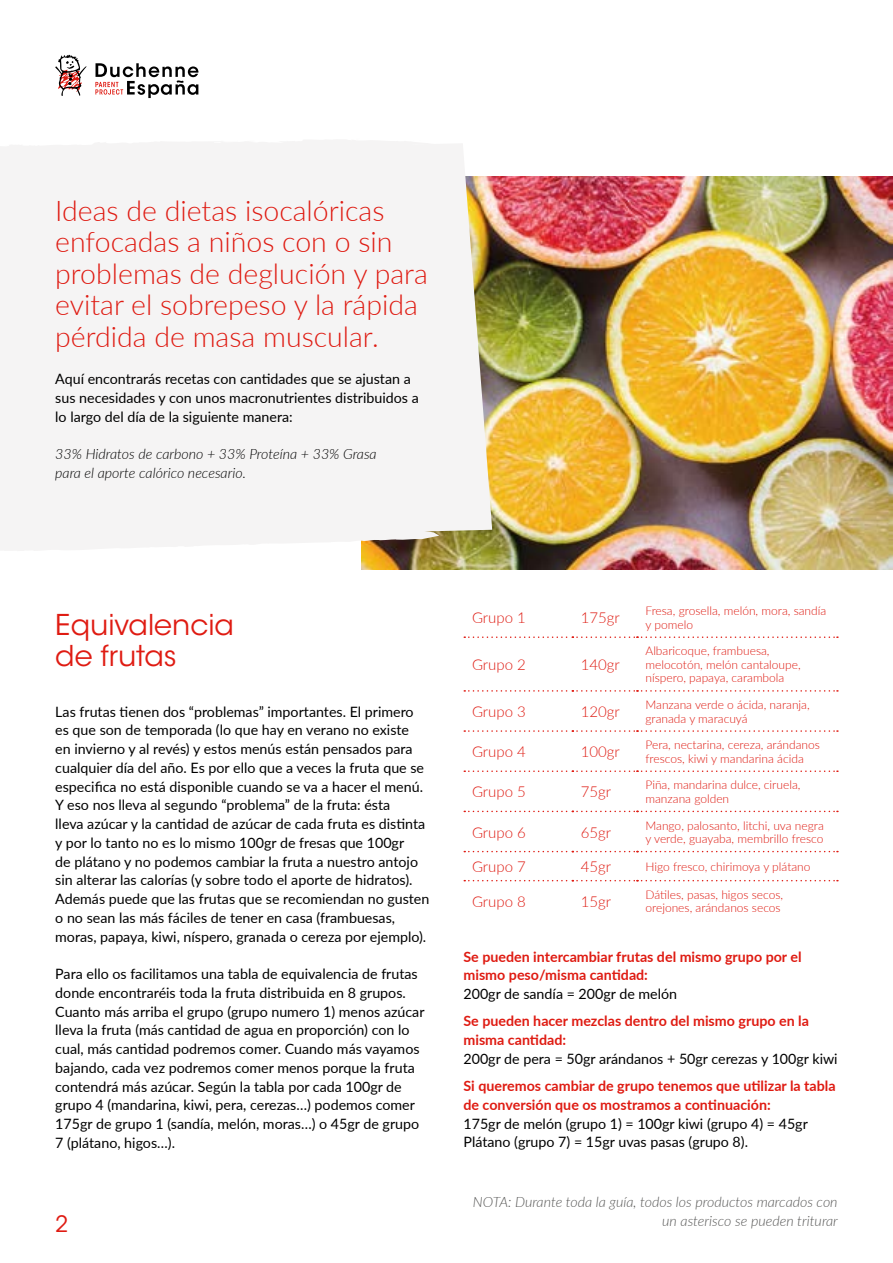
<style>
.page{position:relative;width:893px;height:1263px;background:#fff}
.page>*{position:absolute;margin:0;border:0;box-sizing:border-box;transform-origin:0 0}
.t1{font:300 28.5px/31.5px "Lato";color:#df1b12}
.t2{font:28.5px/31.5px "ITC Avant Garde Std";color:#df1b12}
.t3{font:22.5px "ITC Avant Garde Std";color:#df1b12}
.t4{font:300 15px "Lato";color:#df1b12}
.t5{font:14.25px/18.8px "Lato";color:#000}
.t6{font:700 14.25px/18.8px "Lato";color:#df1b12}
.t7{font:italic 300 14.25px/18.8px "Lato";color:#575756;text-align:right}
.t8{font:italic 300 14.25px/18.8px "Lato";color:#000}
.t9{font:300 12px/13.5px "Lato";color:#df1b12}
</style>
<div class="page">
<svg style="left:55px;top:55px;width:32px;height:41px"></svg>
<svg style="left:95px;top:63px;width:104px;height:35px"></svg>
<img style="left:361px;top:177px;width:532px;height:393px">
<div style="left:0;top:144px;width:492px;height:398px;background:#f5f4f4"></div>
<svg style="left:0;top:140px;width:433px;height:27px"></svg>
<svg style="left:0;top:530px;width:439px;height:29px"></svg>
<svg style="left:464px;top:636px;width:374px;height:2px"></svg>
<svg style="left:464px;top:690px;width:374px;height:2px"></svg>
<svg style="left:464px;top:730px;width:374px;height:2px"></svg>
<svg style="left:464px;top:770px;width:374px;height:2px"></svg>
<svg style="left:464px;top:811px;width:374px;height:1px"></svg>
<svg style="left:464px;top:851px;width:374px;height:1px"></svg>
<svg style="left:464px;top:880px;width:374px;height:1px"></svg>
<h1 class="t1" style="left:55px;top:194px;width:374px">Ideas de dietas isocalóricas enfocadas a niños con o sin problemas de deglución y para evitar el sobrepeso y la rápida pérdida de masa muscular.</h1>
<p class="t5" style="left:55px;top:369px;width:365px">Aquí encontrarás recetas con cantidades que se ajustan a sus necesidades y con unos macronutrientes distribuidos a lo largo del día de la siguiente manera:</p>
<p class="t8" style="left:55px;top:444px;width:323px">33% Hidratos de carbono + 33% Proteína + 33% Grasa para el aporte calórico necesario.</p>
<h1 class="t2" style="left:55px;top:609px;width:180px">Equivalencia de frutas</h1>
<p class="t5" style="left:55px;top:701px;width:376px">Las frutas tienen dos “problemas” importantes. El primero es que son de temporada (lo que hay en verano no existe<br>en invierno y al revés) y estos menús están pensados para cualquier día del año. Es por ello que a veces la fruta que se especifica no está disponible cuando se va a hacer el menú.<br>Y eso nos lleva al segundo “problema” de la fruta: ésta<br>lleva azúcar y la cantidad de azúcar de cada fruta es distinta y por lo tanto no es lo mismo 100gr de fresas que 100gr<br>de plátano y no podemos cambiar la fruta a nuestro antojo sin alterar las calorías (y sobre todo el aporte de hidratos).<br>Además puede que las frutas que se recomiendan no gusten o no sean las más fáciles de tener en casa (frambuesas, moras, papaya, kiwi, níspero, granada o cereza por ejemplo).</p>
<p class="t5" style="left:55px;top:964px;width:371px">Para ello os facilitamos una tabla de equivalencia de frutas donde encontraréis toda la fruta distribuida en 8 grupos.<br>Cuanto más arriba el grupo (grupo numero 1) menos azúcar lleva la fruta (más cantidad de agua en proporción) con lo cual, más cantidad podremos comer. Cuando más vayamos bajando, cada vez podremos comer menos porque la fruta contendrá más azúcar. Según la tabla por cada 100gr de grupo 4 (mandarina, kiwi, pera, cerezas…) podemos comer 175gr de grupo 1 (sandía, melón, moras…) o 45gr de grupo 7 (plátano, higos…).</p>
<h2 class="t3" style="left:55px;top:1210px;width:14px">2</h2>
<p class="t4" style="left:472px;top:607px;width:55px">Grupo 1</p>
<p class="t4" style="left:581px;top:607px;width:41px">175gr</p>
<p class="t9" style="left:645px;top:604px;width:182px">Fresa, grosella, melón, mora, sandía y pomelo</p>
<p class="t4" style="left:472px;top:654px;width:55px">Grupo 2</p>
<p class="t4" style="left:581px;top:654px;width:41px">140gr</p>
<p class="t9" style="left:645px;top:644px;width:157px">Albaricoque, frambuesa, melocotón, melón cantaloupe, níspero, papaya, carambola</p>
<p class="t4" style="left:472px;top:701px;width:55px">Grupo 3</p>
<p class="t4" style="left:581px;top:701px;width:41px">120gr</p>
<p class="t9" style="left:645px;top:697px;width:166px">Manzana verde o ácida, naranja, granada y maracuyá</p>
<p class="t4" style="left:472px;top:741px;width:55px">Grupo 4</p>
<p class="t4" style="left:581px;top:741px;width:41px">100gr</p>
<p class="t9" style="left:645px;top:738px;width:176px">Pera, nectarina, cereza, arándanos frescos, kiwi y mandarina ácida</p>
<p class="t4" style="left:472px;top:781px;width:55px">Grupo 5</p>
<p class="t4" style="left:581px;top:781px;width:32px">75gr</p>
<p class="t9" style="left:645px;top:778px;width:156px">Piña, mandarina dulce, ciruela, manzana golden</p>
<p class="t4" style="left:472px;top:822px;width:55px">Grupo 6</p>
<p class="t4" style="left:581px;top:822px;width:32px">65gr</p>
<p class="t9" style="left:645px;top:818px;width:180px">Mango, palosanto, litchi, uva negra y verde, guayaba, membrillo fresco</p>
<p class="t4" style="left:472px;top:856px;width:55px">Grupo 7</p>
<p class="t4" style="left:581px;top:856px;width:32px">45gr</p>
<p class="t9" style="left:645px;top:859px;width:167px">Higo fresco, chirimoya y plátano</p>
<p class="t4" style="left:472px;top:891px;width:55px">Grupo 8</p>
<p class="t4" style="left:581px;top:891px;width:32px">15gr</p>
<p class="t9" style="left:645px;top:887px;width:139px">Dátiles, pasas, higos secos, orejones, arándanos secos</p>
<p class="t6" style="left:463px;top:946px;width:340px">Se pueden intercambiar frutas del mismo grupo por el mismo peso/misma cantidad:</p>
<p class="t5" style="left:463px;top:984px;width:215px">200gr de sandía = 200gr de melón</p>
<p class="t6" style="left:463px;top:1011px;width:347px">Se pueden hacer mezclas dentro del mismo grupo en la misma cantidad:</p>
<p class="t5" style="left:463px;top:1049px;width:376px">200gr de pera = 50gr arándanos + 50gr cerezas y 100gr kiwi</p>
<p class="t6" style="left:463px;top:1076px;width:374px">Si queremos cambiar de grupo tenemos que utilizar la tabla de conversión que os mostramos a continuación:</p>
<p class="t5" style="left:463px;top:1113px;width:346px">175gr de melón (grupo 1) = 100gr kiwi (grupo 4) = 45gr<br>Plátano (grupo 7) = 15gr uvas pasas (grupo 8).</p>
<p class="t7" style="left:473px;top:1192px;width:366px">NOTA: Durante toda la guía, todos los productos marcados con un asterisco se pueden triturar</p>
</div>
